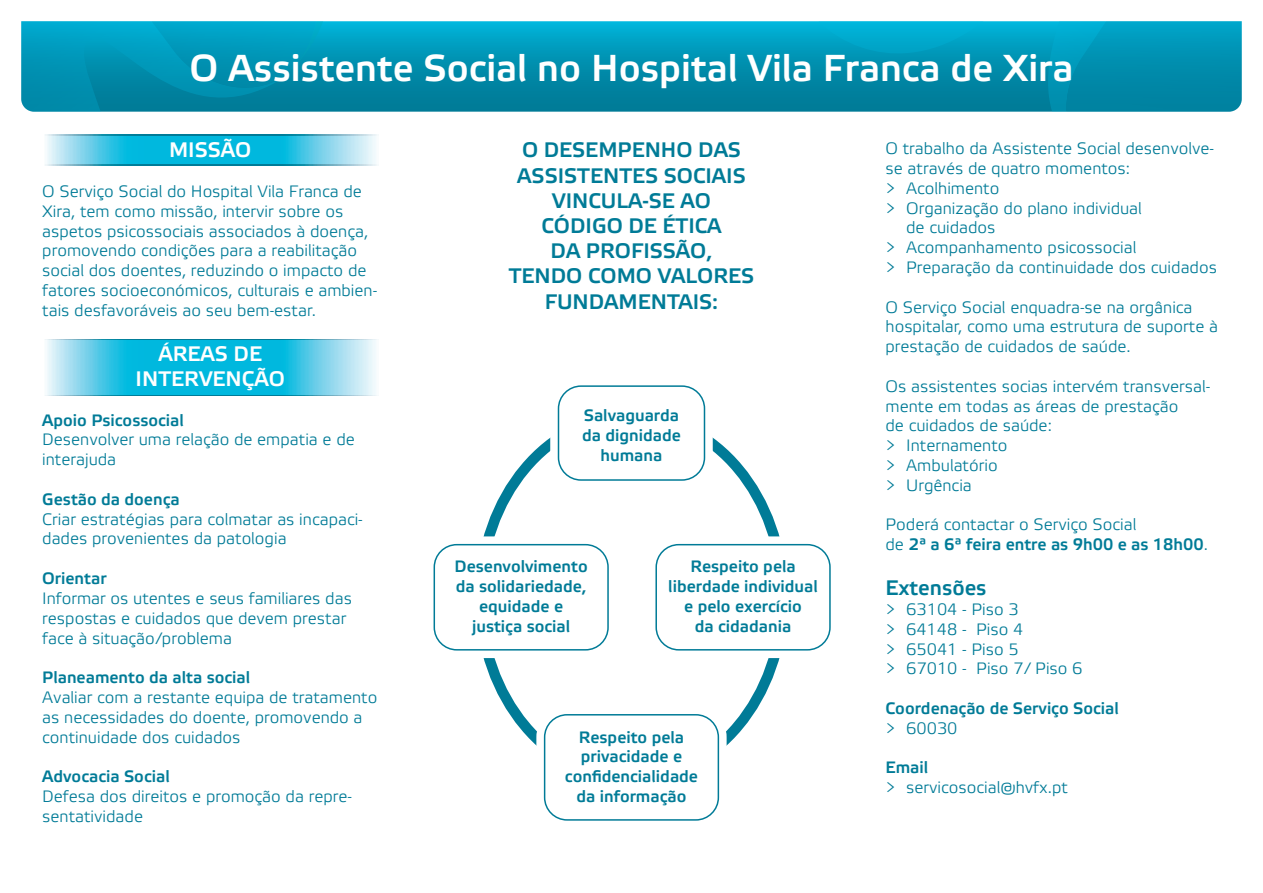
<style>
.page{position:relative;width:1263px;height:893px;background:#fff}
.page>*{position:absolute;margin:0;border:0;box-sizing:border-box;transform-origin:0 0}
.t1{font:37.5px "Etelka Medium Pro";color:#fff}
.t2{font:21px/25.2px "Etelka Medium Pro";color:#007b97;text-align:center}
.t3{font:21px/25.2px "Etelka Medium Pro";color:#fff;text-align:center}
.t4{font:16.5px/19.8px "Etelka Light Pro";color:#007b97}
.t5{font:16.5px/19.8px "Etelka Medium Pro";color:#007b97;text-align:center}
.s1{font-family:"Etelka Light Pro"}
</style>
<div class="page">
<svg style="left:45px;top:136px;width:332px;height:29px;background:#43c6e3"></svg>
<svg style="left:45px;top:165px;width:332px;height:1px"></svg>
<svg style="left:45px;top:135px;width:332px;height:1px"></svg>
<svg style="left:47px;top:340px;width:329px;height:55px;background:#42c7e5"></svg>
<svg style="left:45px;top:395px;width:332px;height:1px"></svg>
<svg style="left:45px;top:339px;width:332px;height:1px"></svg>
<svg style="left:334px;top:21px;width:449px;height:91px;background:#0192b1"></svg>
<svg style="left:21px;top:21px;width:313px;height:91px;background:#0193b3"></svg>
<svg style="left:783px;top:21px;width:459px;height:91px;background:#0192b2"></svg>
<div style="left:550px;top:378px;width:163px;height:110px;border:16px solid #fff;border-radius:22px"></div>
<div style="left:536px;top:706px;width:191px;height:122px;border:16px solid #fff;border-radius:22px"></div>
<div style="left:426px;top:536px;width:190px;height:122px;border:16px solid #fff;border-radius:22px"></div>
<div style="left:648px;top:536px;width:190px;height:122px;border:16px solid #fff;border-radius:22px"></div>
<div style="left:558px;top:386px;width:146px;height:94px;background:#fff;border-radius:22px"></div>
<div style="left:558px;top:385px;width:147px;height:96px;border:2px solid #007b97;border-radius:22px"></div>
<div style="left:545px;top:715px;width:173px;height:105px;background:#fff;border-radius:22px"></div>
<div style="left:544px;top:714px;width:175px;height:107px;border:2px solid #007b97;border-radius:22px"></div>
<div style="left:434px;top:545px;width:174px;height:105px;background:#fff;border-radius:22px"></div>
<div style="left:433px;top:544px;width:176px;height:107px;border:2px solid #007b97;border-radius:22px"></div>
<div style="left:656px;top:545px;width:174px;height:105px;background:#fff;border-radius:22px"></div>
<div style="left:655px;top:544px;width:176px;height:107px;border:2px solid #007b97;border-radius:22px"></div>
<h1 class="t1" style="left:190px;top:48px;width:885px">O Assistente Social no Hospital Vila Franca de Xira</h1>
<p class="t3" style="left:169px;top:139px;width:84px">MISSÃO</p>
<p class="t4" style="left:42px;top:183px;width:336px">O Serviço Social do Hospital Vila Franca de Xira, tem como missão, intervir sobre os aspetos psicossociais associados à doença, promovendo condições para a reabilitação social dos doentes, reduzindo o impacto de fatores socioeconómicos, culturais e ambien&shy;tais desfavoráveis ao seu bem-estar.</p>
<p class="t3" style="left:136px;top:342px;width:151px">ÁREAS DE<br>INTERVENÇÃO</p>
<p class="t5" style="left:42px;top:411px;width:143px">Apoio Psicossocial</p>
<p class="t4" style="left:42px;top:431px;width:314px">Desenvolver uma relação de empatia e de interajuda</p>
<p class="t5" style="left:42px;top:490px;width:139px">Gestão da doença</p>
<p class="t4" style="left:42px;top:510px;width:322px">Criar estratégias para colmatar as incapaci&shy;dades provenientes da patologia</p>
<p class="t5" style="left:42px;top:569px;width:66px">Orientar</p>
<p class="t4" style="left:42px;top:589px;width:311px">Informar os utentes e seus familiares das respostas e cuidados que devem prestar face à situação/problema</p>
<p class="t5" style="left:42px;top:668px;width:209px">Planeamento da alta social</p>
<p class="t4" style="left:42px;top:688px;width:337px">Avaliar com a restante equipa de tratamento as necessidades do doente, promovendo a continuidade dos cuidados</p>
<p class="t5" style="left:42px;top:767px;width:129px">Advocacia Social</p>
<p class="t4" style="left:42px;top:787px;width:311px">Defesa dos direitos e promoção da repre&shy;sentatividade</p>
<p class="t2" style="left:509px;top:139px;width:247px">O DESEMPENHO DAS<br>ASSISTENTES SOCIAIS<br>VINCULA-SE AO<br>CÓDIGO DE ÉTICA<br>DA PROFISSÃO,<br>TENDO COMO VALORES<br>FUNDAMENTAIS:</p>
<p class="t5" style="left:582px;top:406px;width:100px">Salvaguarda da dignidade humana</p>
<p class="t5" style="left:454px;top:558px;width:135px">Desenvolvimento da solidariedade, equidade e justiça social</p>
<p class="t5" style="left:668px;top:558px;width:151px">Respeito pela liberdade individual e pelo exercício<br>da cidadania</p>
<p class="t5" style="left:565px;top:728px;width:135px">Respeito pela privacidade e confidencialidade da informação</p>
<p class="t4" style="left:885px;top:140px;width:330px">O trabalho da Assistente Social desenvolve-</p>
<p class="t4" style="left:885px;top:159px;width:246px">se através de quatro momentos:</p>
<p class="t4" style="left:885px;top:179px;width:115px">&gt; Acolhimento</p>
<p class="t4" style="left:885px;top:199px;width:258px">&gt; Organização do plano individual</p>
<p class="t4" style="left:906px;top:219px;width:91px">de cuidados</p>
<p class="t4" style="left:885px;top:239px;width:252px">&gt; Acompanhamento psicossocial</p>
<p class="t4" style="left:885px;top:258px;width:333px">&gt; Preparação da continuidade dos cuidados</p>
<p class="t4" style="left:885px;top:298px;width:334px">O Serviço Social enquadra-se na orgânica hospitalar, como uma estrutura de suporte à prestação de cuidados de saúde.</p>
<p class="t4" style="left:885px;top:377px;width:326px">Os assistentes socias intervém transversal&shy;mente em todas as áreas de prestação<br>de cuidados de saúde:<br>&gt; Internamento<br>&gt; Ambulatório<br>&gt; Urgência</p>
<p class="t4" style="left:885px;top:516px;width:252px">Poderá contactar o Serviço Social</p>
<p class="t5" style="left:885px;top:536px;width:324px"><span class="s1">de</span> 2ª a 6ª feira entre as 9h00 e as 18h00<span class="s1">.</span></p>
<p class="t2" style="left:885px;top:577px;width:103px">Extensões</p>
<p class="t4" style="left:885px;top:600px;width:198px">&gt; 63104 - Piso 3<br>&gt; 64148 - Piso 4<br>&gt; 65041 - Piso 5<br>&gt; 67010 - Piso 7/ Piso 6</p>
<p class="t5" style="left:885px;top:699px;width:235px">Coordenação de Serviço Social</p>
<p class="t4" style="left:885px;top:719px;width:73px">&gt; 60030</p>
<p class="t5" style="left:885px;top:759px;width:44px">Email</p>
<p class="t4" style="left:885px;top:779px;width:184px">&gt; servicosocial@hvfx.pt</p>
</div>
